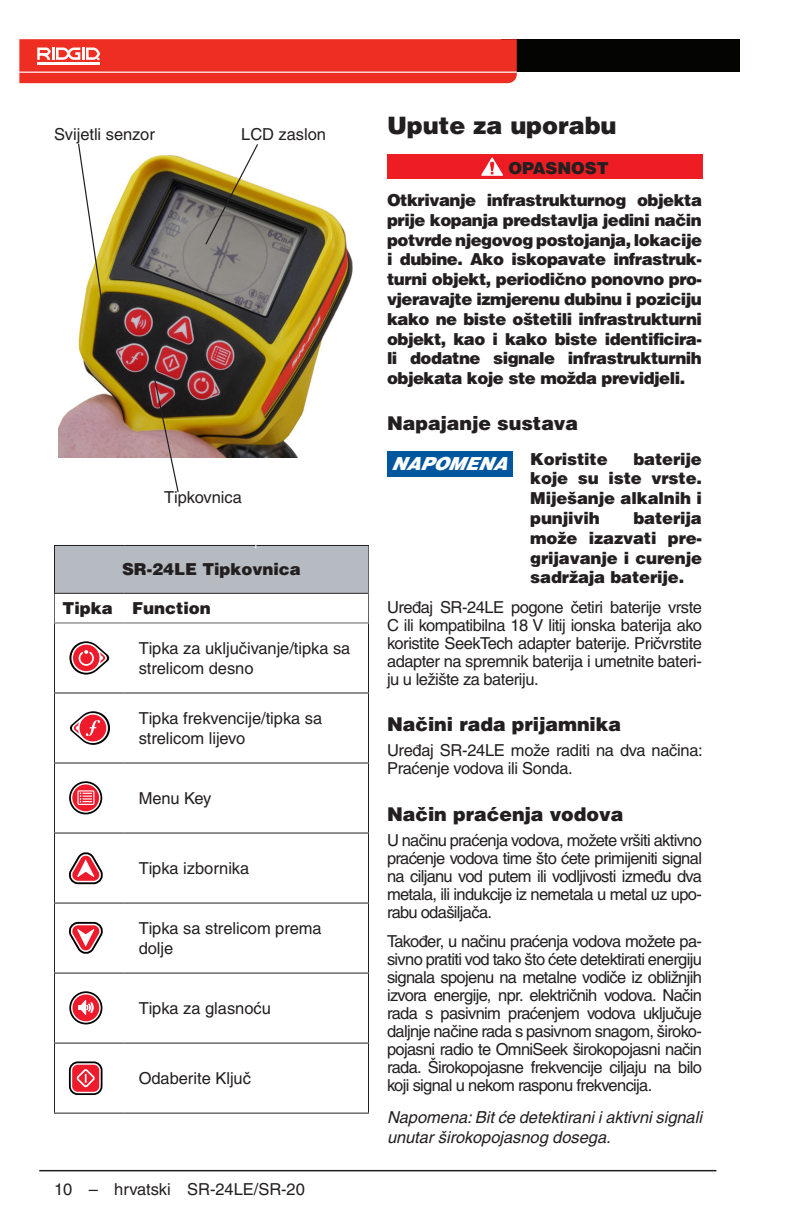
<style>
.page{position:relative;width:792px;height:1224px;background:#fff}
.page>*{position:absolute;margin:0;border:0;box-sizing:border-box;transform-origin:0 0}
.Head_1___h1_-_half{font:900 24px "Helvetica LT Pro";letter-spacing:-.005em;color:#231f20}
.Head_2____h2_-_half{font:900 19px "Helvetica LT Pro";letter-spacing:-.005em;color:#231f20}
.Notice_White{font:italic 900 18px "Helvetica LT Pro";letter-spacing:-.005em;color:#fff}
.Basic_Normal___bn{font:16.4px/18px "Helvetica LT Pro";letter-spacing:-.03em;color:#231f20;text-align:justify}
.Basic_Bold____bb{font:900 16.4px/19.8px "Helvetica LT Pro";letter-spacing:-.01em;color:#231f20;text-align:justify}
.Table_BN_Left____tl{font:16.4px/19.8px "Helvetica LT Pro";letter-spacing:-.005em;color:#231f20}
.Basic_Normal___bn-2{font:italic 16.4px/19.8px "Helvetica LT Pro";letter-spacing:-.005em;color:#231f20}
.Basic_Normal_Left____bnl{font:16.4px "Helvetica LT Pro";letter-spacing:-.005em;color:#231f20}
.Basic_Normal___bn-3{font:16.4px "Helvetica LT Pro";letter-spacing:-.005em;color:#231f20}
.Table_Header____th{font:900 16.4px "Helvetica LT Pro";letter-spacing:-.005em;color:#231f20}
.Table_BNB_Left____tlb{font:900 16.4px "Helvetica LT Pro";letter-spacing:-.005em;color:#231f20}
.Safety_Bar_Symbol_-_half{font:900 16.4px "Helvetica LT Pro";letter-spacing:-.005em;color:#231f20}
</style>
<div class="page">
<hr style="left:39px;top:1170px;width:677px;height:1px;background:#231f20">
<div style="left:502px;top:39px;width:238px;height:33px;background:#040503"></div>
<svg style="left:19px;top:39px;width:498px;height:44px;background:#ee3b2f"></svg>
<img style="left:59px;top:155px;width:294px;height:302px">
<svg style="left:77px;top:143px;width:26px;height:162px"></svg>
<svg style="left:204px;top:144px;width:55px;height:102px"></svg>
<svg style="left:151px;top:365px;width:29px;height:127px"></svg>
<div style="left:54px;top:545px;width:314px;height:48px;background:#b5bbc0"></div>
<svg style="left:54px;top:594px;width:1px;height:28px"></svg>
<svg style="left:368px;top:593px;width:1px;height:29px"></svg>
<hr style="left:54px;top:622px;width:70px;height:1px;background:#606266">
<hr style="left:124px;top:622px;width:245px;height:1px;background:#606266">
<hr style="left:54px;top:623px;width:1px;height:69px;background:#231f20">
<hr style="left:54px;top:693px;width:1px;height:70px;background:#231f20">
<hr style="left:54px;top:764px;width:1px;height:69px;background:#231f20">
<hr style="left:54px;top:834px;width:1px;height:69px;background:#231f20">
<hr style="left:54px;top:904px;width:1px;height:69px;background:#231f20">
<hr style="left:54px;top:974px;width:1px;height:69px;background:#231f20">
<hr style="left:54px;top:1044px;width:1px;height:69px;background:#231f20">
<hr style="left:368px;top:623px;width:1px;height:69px;background:#231f20">
<hr style="left:54px;top:692px;width:70px;height:1px;background:#231f20">
<hr style="left:124px;top:692px;width:245px;height:1px;background:#231f20">
<hr style="left:368px;top:693px;width:1px;height:70px;background:#231f20">
<hr style="left:54px;top:763px;width:70px;height:1px;background:#231f20">
<hr style="left:124px;top:763px;width:245px;height:1px;background:#231f20">
<hr style="left:368px;top:764px;width:1px;height:69px;background:#231f20">
<hr style="left:54px;top:833px;width:70px;height:1px;background:#231f20">
<hr style="left:124px;top:833px;width:245px;height:1px;background:#231f20">
<hr style="left:368px;top:834px;width:1px;height:69px;background:#231f20">
<hr style="left:54px;top:903px;width:70px;height:1px;background:#231f20">
<hr style="left:124px;top:903px;width:245px;height:1px;background:#231f20">
<hr style="left:368px;top:904px;width:1px;height:69px;background:#231f20">
<hr style="left:54px;top:973px;width:70px;height:1px;background:#231f20">
<hr style="left:124px;top:973px;width:245px;height:1px;background:#231f20">
<hr style="left:368px;top:974px;width:1px;height:69px;background:#231f20">
<hr style="left:54px;top:1043px;width:70px;height:1px;background:#231f20">
<hr style="left:124px;top:1043px;width:245px;height:1px;background:#231f20">
<hr style="left:368px;top:1044px;width:1px;height:69px;background:#231f20">
<hr style="left:54px;top:1113px;width:70px;height:1px;background:#231f20">
<hr style="left:124px;top:1113px;width:245px;height:1px;background:#231f20">
<hr style="left:54px;top:545px;width:70px;height:1px;background:#231f20">
<hr style="left:54px;top:546px;width:1px;height:47px;background:#231f20">
<hr style="left:124px;top:545px;width:245px;height:1px;background:#231f20">
<hr style="left:54px;top:593px;width:70px;height:1px;background:#231f20">
<hr style="left:124px;top:593px;width:244px;height:1px;background:#231f20">
<hr style="left:368px;top:546px;width:1px;height:47px;background:#606266">
<svg style="left:69px;top:641px;width:41px;height:34px"></svg>
<svg style="left:69px;top:711px;width:41px;height:34px"></svg>
<div style="left:69px;top:781px;width:33px;height:33px;border:6px solid #000;border-radius:50%"></div>
<div style="left:71px;top:783px;width:30px;height:30px;border:3px solid #fff;border-radius:50%"></div>
<div style="left:72px;top:784px;width:27px;height:27px;background:#ee1b2c;border-radius:50%"></div>
<svg style="left:77px;top:790px;width:18px;height:15px"></svg>
<svg style="left:69px;top:852px;width:34px;height:33px"></svg>
<svg style="left:69px;top:921px;width:34px;height:33px"></svg>
<div style="left:71px;top:993px;width:30px;height:30px;background:#f57882;border-radius:50%"></div>
<div style="left:69px;top:991px;width:33px;height:33px;border:6px solid #000;border-radius:50%"></div>
<div style="left:71px;top:993px;width:30px;height:30px;border:3px solid #fff;border-radius:50%"></div>
<div style="left:73px;top:995px;width:26px;height:26px;background:#ee1b2c;border-radius:50%"></div>
<svg style="left:78px;top:1000px;width:15px;height:15px"></svg>
<div style="left:69px;top:1061px;width:33px;height:34px;border:6px solid #000;border-radius:6px"></div>
<div style="left:71px;top:1063px;width:30px;height:30px;border:3px solid #fff;border-radius:6px"></div>
<div style="left:72px;top:1065px;width:27px;height:27px;background:#ee1b2c;border-radius:6px"></div>
<svg style="left:76px;top:1069px;width:19px;height:19px"></svg>
<div style="left:387px;top:154px;width:315px;height:25px;background:#ee1d23"></div>
<img style="left:481px;top:157px;width:22px;height:19px">
<div style="left:387px;top:451px;width:125px;height:26px;background:#00579d"></div>
<hr style="left:255px;top:502px;width:2px;height:46px;background:#fff">
<p class="Basic_Normal_Left____bnl" style="left:54px;top:125px;width:102px">Svijetli senzor</p>
<p class="Basic_Normal_Left____bnl" style="left:241px;top:125px;width:86px">LCD zaslon</p>
<p class="Basic_Normal_Left____bnl" style="left:164px;top:488px;width:79px">Tipkovnica</p>
<p class="Table_Header____th" style="left:122px;top:559px;width:180px">SR‑24LE Tipkovnica</p>
<p class="Table_BNB_Left____tlb" style="left:62px;top:597px;width:52px">Tipka</p>
<p class="Table_BNB_Left____tlb" style="left:132px;top:597px;width:80px">Function</p>
<p class="Table_BN_Left____tl" style="left:139px;top:638px;width:213px">Tipka za uključivanje/tipka sa strelicom desno</p>
<p class="Table_BN_Left____tl" style="left:139px;top:708px;width:185px">Tipka frekvencije/tipka sa strelicom lijevo</p>
<p class="Table_BN_Left____tl" style="left:139px;top:788px;width:74px">Menu Key</p>
<p class="Table_BN_Left____tl" style="left:139px;top:858px;width:112px">Tipka izbornika</p>
<p class="Table_BN_Left____tl" style="left:139px;top:918px;width:185px">Tipka sa strelicom prema dolje</p>
<p class="Table_BN_Left____tl" style="left:139px;top:998px;width:134px">Tipka za glasnoću</p>
<p class="Table_BN_Left____tl" style="left:139px;top:1068px;width:114px">Odaberite Ključ</p>
<p class="Basic_Normal___bn-3" style="left:54px;top:1180px;width:252px">10 – hrvatski SR-24LE/SR-20</p>
<p class="Head_1___h1_-_half" style="left:387px;top:110px;width:231px">Upute za uporabu</p>
<p class="Safety_Bar_Symbol_-_half" style="left:508px;top:157px;width:102px">OPASNOST</p>
<p class="Basic_Bold____bb" style="left:387px;top:190px;width:317px">Otkrivanje infrastrukturnog objekta prije kopanja predstavlja jedini način potvrde njegovog postojanja, lokacije i dubine. Ako iskopavate infrastruk‑ turni objekt, periodično ponovno pro‑ vjeravajte izmjerenu dubinu i poziciju kako ne biste oštetili infrastrukturni objekt, kao i kako biste identificira‑ li dodatne signale infrastrukturnih objekata koje ste možda previdjeli.</p>
<p class="Head_2____h2_-_half" style="left:387px;top:411px;width:193px">Napajanje sustava</p>
<p class="Notice_White" style="left:391px;top:452px;width:122px">NAPOMENA</p>
<p class="Basic_Bold____bb" style="left:530px;top:449px;width:79px">Koristite</p>
<p class="Basic_Bold____bb" style="left:530px;top:449px;width:173px;text-indent:103px">baterije koje su iste vrste.<br>Miješanje alkalnih i punjivih</p>
<p class="Basic_Bold____bb" style="left:530px;top:508px;width:173px;text-indent:103px">baterija može izazvati pre‑ grijavanje i curenje sadržaja baterije.</p>
<p class="Basic_Normal___bn" style="left:387px;top:598px;width:317px">Uređaj SR-24LE pogone četiri baterije vrste C ili kompatibilna 18 V litij ionska baterija ako koristite SeekTech adapter baterije. Pričvrstite adapter na spremnik baterija i umetnite bateri&shy;ju u ležište za bateriju.</p>
<p class="Head_2____h2_-_half" style="left:387px;top:712px;width:236px">Načini rada prijamnika</p>
<p class="Basic_Normal___bn" style="left:387px;top:742px;width:317px">Uređaj SR‑24LE može raditi na dva načina:<br>Praćenje vodova ili Sonda.</p>
<p class="Head_2____h2_-_half" style="left:387px;top:801px;width:238px">Način praćenja vodova</p>
<p class="Basic_Normal___bn" style="left:387px;top:831px;width:317px">U načinu praćenja vodova, možete vršiti aktivno praćenje vodova time što ćete primijeniti signal na ciljanu vod putem ili vodljivosti između dva metala, ili indukcije iz nemetala u metal uz upo&shy;rabu odašiljača.</p>
<p class="Basic_Normal___bn" style="left:387px;top:933px;width:317px">Također, u načinu praćenja vodova možete pa&shy;sivno pratiti vod tako što ćete detektirati energiju signala spojenu na metalne vodiče iz obližnjih izvora energije, npr. električnih vodova. Način rada s pasivnim praćenjem vodova uključuje daljnje načine rada s pasivnom snagom, široko&shy;pojasni radio te OmniSeek širokopojasni način rada. Širokopojasne frekvencije ciljaju na bilo koji signal u nekom rasponu frekvencija.</p>
<p class="Basic_Normal___bn-2" style="left:387px;top:1107px;width:317px">Napomena: Bit će detektirani i aktivni signali unutar širokopojasnog dosega.</p>
</div>
